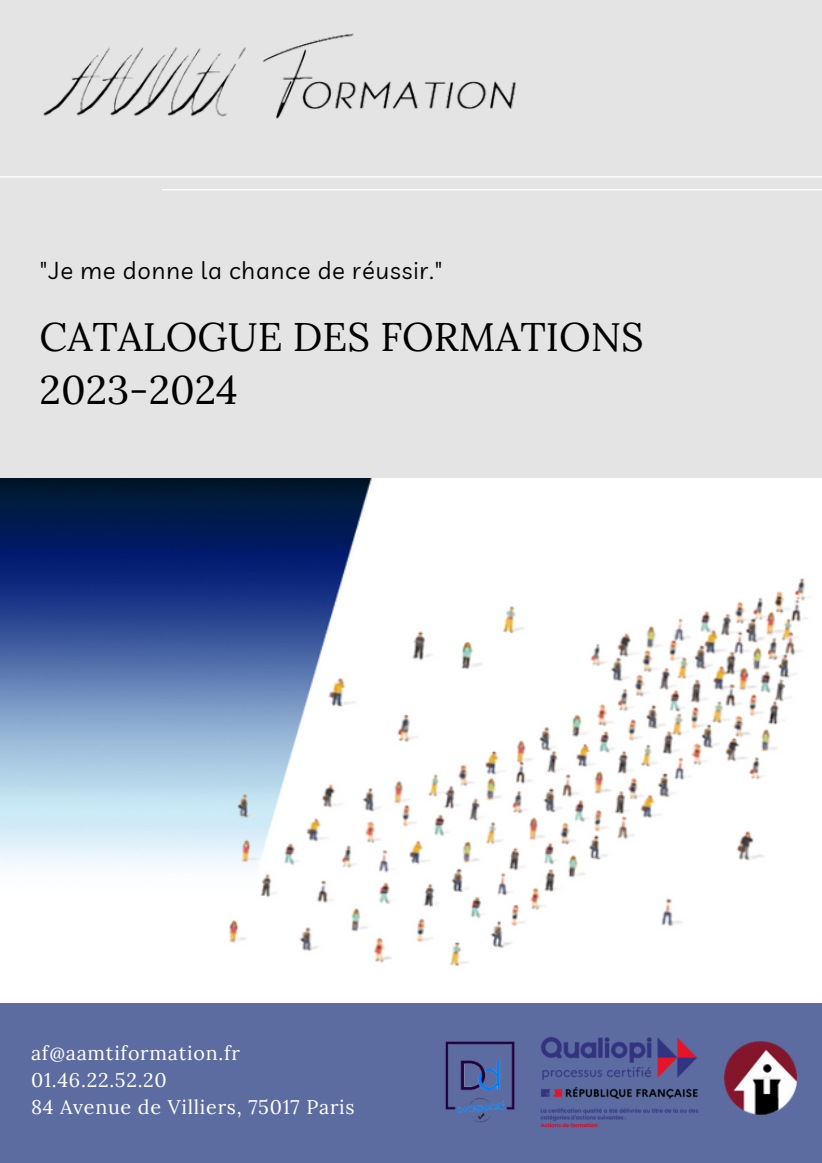
<style>
.page{position:relative;width:822px;height:1163px;background:#fff}
.page>*{position:absolute;margin:0;border:0;box-sizing:border-box;transform-origin:0 0}
.t1{font:39.8px/52.4px "Lora";color:#000}
.t2{font:23.8px "Livvic";letter-spacing:.035em;color:#000}
.t3{font:19.8px "Lora";letter-spacing:.04em;color:#fff}
</style>
<div class="page">
<div style="left:0;top:1002px;width:822px;height:160px;background:#5c6ca1"></div>
<div style="left:0;top:0;width:822px;height:479px;background:#e4e4e4"></div>
<img style="left:43px;top:33px;width:473px;height:86px">
<img style="left:0;top:479px;width:807px;height:488px">
<img style="left:445px;top:1041px;width:70px;height:82px">
<img style="left:724px;top:1041px;width:72px;height:73px">
<hr style="left:0;top:176px;width:822px;height:2px;background:#fff">
<hr style="left:162px;top:189px;width:660px;height:1px;background:#fff">
<img style="left:540px;top:1037px;width:158px;height:91px">
<p class="t2" style="left:40px;top:254px;width:405px">"Je me donne la chance de réussir."</p>
<p class="t1" style="left:40px;top:310px;width:606px">CATALOGUE DES FORMATIONS<br>2023-2024</p>
<p class="t3" style="left:31px;top:1039px;width:210px">af@aamtiformation.fr</p>
<p class="t3" style="left:31px;top:1067px;width:137px">01.46.22.52.20</p>
<p class="t3" style="left:31px;top:1094px;width:325px">84 Avenue de Villiers, 75017 Paris</p>
</div>
